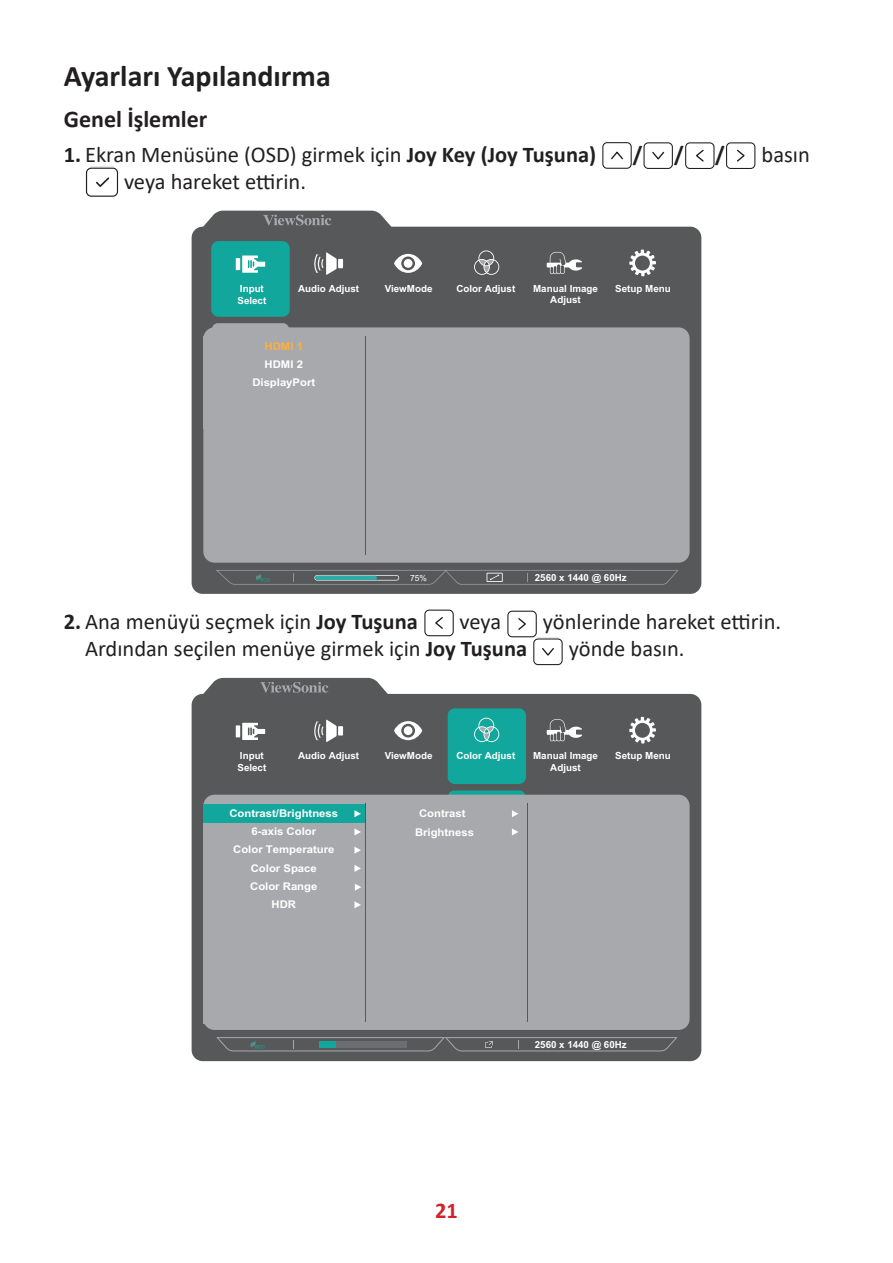
<style>
.page{position:relative;width:893px;height:1263px;background:#fff}
.page>*{position:absolute;margin:0;border:0;box-sizing:border-box;transform-origin:0 0}
.Heading_2{font:700 30px "Calibri";color:#231f20}
.Heading_3{font:700 24px "Calibri";color:#231f20}
.t1{font:22.5px "Calibri";color:#231f20}
.t2{font:700 22.5px "Calibri";color:#231f20}
.t3{font:700 22.5px "Calibri";color:#d1232a}
.t4{font:700 10.65px/18.3px "Arial";color:#fff;text-align:center;scale:1.06 1}
.t5{font:700 9.75px/11.7px "Arial";color:#fff}
.t6{font:8.4px "Arial";color:#fff}
.s1{font-weight:700}
.s2{color:#fbb043}
</style>
<div class="page">
<div style="left:602px;top:142px;width:30px;height:27px;border:1px solid #211e1e;border-radius:4px"></div>
<svg style="left:611px;top:151px;width:12px;height:9px"></svg>
<div style="left:643px;top:142px;width:30px;height:27px;border:1px solid #211e1e;border-radius:4px"></div>
<svg style="left:652px;top:151px;width:13px;height:9px"></svg>
<div style="left:685px;top:142px;width:29px;height:27px;border:1px solid #211e1e;border-radius:4px"></div>
<svg style="left:696px;top:149px;width:8px;height:13px"></svg>
<div style="left:726px;top:142px;width:29px;height:27px;border:1px solid #211e1e;border-radius:4px"></div>
<svg style="left:737px;top:149px;width:8px;height:13px"></svg>
<div style="left:86px;top:168px;width:32px;height:29px;border:1px solid #211e1e;border-radius:5px"></div>
<svg style="left:96px;top:177px;width:14px;height:10px"></svg>
<div style="left:192px;top:227px;width:509px;height:367px;background:#57585a;border-radius:11px"></div>
<svg style="left:212px;top:323px;width:77px;height:4px"></svg>
<div style="left:203px;top:327px;width:487px;height:236px;background:#a8a9ad;border-radius:11px"></div>
<div style="left:211px;top:241px;width:79px;height:76px;background:#12a79d;border-radius:7px"></div>
<hr style="left:365px;top:336px;width:1px;height:219px;background:#57585a">
<svg style="left:216px;top:570px;width:463px;height:15px"></svg>
<svg style="left:198px;top:211px;width:198px;height:17px"></svg>
<svg style="left:629px;top:250px;width:27px;height:26px"></svg>
<svg style="left:394px;top:254px;width:28px;height:19px"></svg>
<div style="left:404px;top:259px;width:8px;height:9px;background:#fff;border-radius:50%"></div>
<svg style="left:547px;top:252px;width:35px;height:22px"></svg>
<hr style="left:236px;top:258px;width:4px;height:12px;background:#fff">
<svg style="left:242px;top:255px;width:23px;height:18px"></svg>
<div style="left:338px;top:259px;width:5px;height:9px;background:#fff"></div>
<svg style="left:314px;top:252px;width:23px;height:23px"></svg>
<svg style="left:474px;top:250px;width:25px;height:25px"></svg>
<div style="left:424px;top:610px;width:30px;height:26px;border:1px solid #211e1e;border-radius:4px"></div>
<svg style="left:435px;top:617px;width:8px;height:12px"></svg>
<div style="left:507px;top:611px;width:30px;height:26px;border:1px solid #211e1e;border-radius:4px"></div>
<svg style="left:518px;top:618px;width:8px;height:12px"></svg>
<div style="left:533px;top:638px;width:30px;height:27px;border:1px solid #211e1e;border-radius:4px"></div>
<svg style="left:542px;top:648px;width:12px;height:8px"></svg>
<div style="left:192px;top:694px;width:509px;height:367px;background:#57585a;border-radius:11px"></div>
<svg style="left:448px;top:790px;width:78px;height:5px"></svg>
<div style="left:203px;top:795px;width:487px;height:235px;background:#a8a9ad;border-radius:11px"></div>
<div style="left:448px;top:708px;width:78px;height:76px;background:#12a79d;border-radius:7px"></div>
<svg style="left:354px;top:901px;width:7px;height:7px"></svg>
<svg style="left:354px;top:865px;width:7px;height:7px"></svg>
<svg style="left:354px;top:847px;width:7px;height:7px"></svg>
<svg style="left:354px;top:828px;width:7px;height:7px"></svg>
<div style="left:203px;top:805px;width:162px;height:18px;background:#12a79d"></div>
<svg style="left:354px;top:810px;width:7px;height:7px"></svg>
<svg style="left:512px;top:810px;width:6px;height:7px"></svg>
<svg style="left:512px;top:828px;width:6px;height:7px"></svg>
<div style="left:203px;top:1005px;width:162px;height:18px;background:#a8a9ad"></div>
<hr style="left:527px;top:803px;width:1px;height:219px;background:#57585a">
<hr style="left:365px;top:803px;width:1px;height:219px;background:#57585a">
<svg style="left:216px;top:1037px;width:462px;height:14px"></svg>
<svg style="left:198px;top:678px;width:195px;height:17px"></svg>
<svg style="left:355px;top:884px;width:6px;height:7px"></svg>
<svg style="left:629px;top:717px;width:27px;height:26px"></svg>
<svg style="left:474px;top:718px;width:25px;height:24px"></svg>
<svg style="left:394px;top:721px;width:28px;height:19px"></svg>
<div style="left:404px;top:726px;width:8px;height:9px;background:#fff;border-radius:50%"></div>
<svg style="left:547px;top:719px;width:35px;height:22px"></svg>
<hr style="left:236px;top:725px;width:4px;height:12px;background:#fff">
<svg style="left:242px;top:723px;width:23px;height:17px"></svg>
<div style="left:338px;top:726px;width:5px;height:9px;background:#fff"></div>
<svg style="left:314px;top:719px;width:23px;height:23px"></svg>
<p class="Heading_2" style="left:64px;top:55px;width:269px">Ayarları Yapılandırma</p>
<p class="Heading_3" style="left:64px;top:102px;width:145px">Genel İşlemler</p>
<p class="t1" style="left:64px;top:139px;width:534px"><span class="s1">1.</span> Ekran Menüsüne (OSD) girmek için <span class="s1">Joy Key (Joy Tuşuna)</span></p>
<p class="t2" style="left:633px;top:139px;width:11px">/</p>
<p class="t2" style="left:674px;top:139px;width:11px">/</p>
<p class="t2" style="left:715px;top:139px;width:11px">/</p>
<p class="t1" style="left:762px;top:139px;width:50px">basın</p>
<p class="t1" style="left:124px;top:166px;width:184px">veya hareket ettirin.</p>
<p class="t5" style="left:237px;top:283px;width:30px">Input<br>Select</p>
<p class="t5" style="left:298px;top:283px;width:63px">Audio Adjust</p>
<p class="t4" style="left:252px;top:337px;width:61px"><span class="s2">HDMI 1<br></span>HDMI 2<br>DisplayPort</p>
<p class="t5" style="left:385px;top:283px;width:49px">ViewMode</p>
<p class="t5" style="left:456px;top:283px;width:60px">Color Adjust</p>
<p class="t5" style="left:533px;top:282px;width:66px">Manual Image</p>
<p class="t5" style="left:615px;top:283px;width:57px">Setup Menu</p>
<p class="t5" style="left:550px;top:294px;width:32px">Adjust</p>
<p class="t6" style="left:410px;top:572px;width:18px">75%</p>
<p class="t5" style="left:535px;top:571px;width:93px">2560 x 1440 @ 60Hz</p>
<p class="t1" style="left:64px;top:606px;width:356px"><span class="s1">2.</span> Ana menüyü seçmek için <span class="s1">Joy Tuşuna</span></p>
<p class="t1" style="left:460px;top:606px;width:43px">veya</p>
<p class="t1" style="left:543px;top:606px;width:240px">yönlerinde hareket ettirin.</p>
<p class="t1" style="left:85px;top:633px;width:444px">Ardından seçilen menüye girmek için <span class="s1">Joy Tuşuna</span></p>
<p class="t1" style="left:569px;top:633px;width:117px">yönde basın.</p>
<p class="t5" style="left:237px;top:750px;width:30px">Input<br>Select</p>
<p class="t5" style="left:298px;top:750px;width:63px">Audio Adjust</p>
<p class="t4" style="left:229px;top:804px;width:104px">Contrast/Brightness<br>6-axis Color<br>Color Temperature<br>Color Space<br>Color Range<br>HDR</p>
<p class="t5" style="left:385px;top:750px;width:49px">ViewMode</p>
<p class="t5" style="left:456px;top:750px;width:60px">Color Adjust</p>
<p class="t5" style="left:533px;top:750px;width:66px">Manual Image</p>
<p class="t5" style="left:615px;top:750px;width:57px">Setup Menu</p>
<p class="t5" style="left:550px;top:761px;width:32px">Adjust</p>
<p class="t4" style="left:415px;top:804px;width:57px;line-height:19.2px">Contrast<br>Brightness</p>
<p class="t5" style="left:535px;top:1039px;width:93px">2560 x 1440 @ 60Hz</p>
<p class="t3" style="left:435px;top:1194px;width:24px">21</p>
</div>
